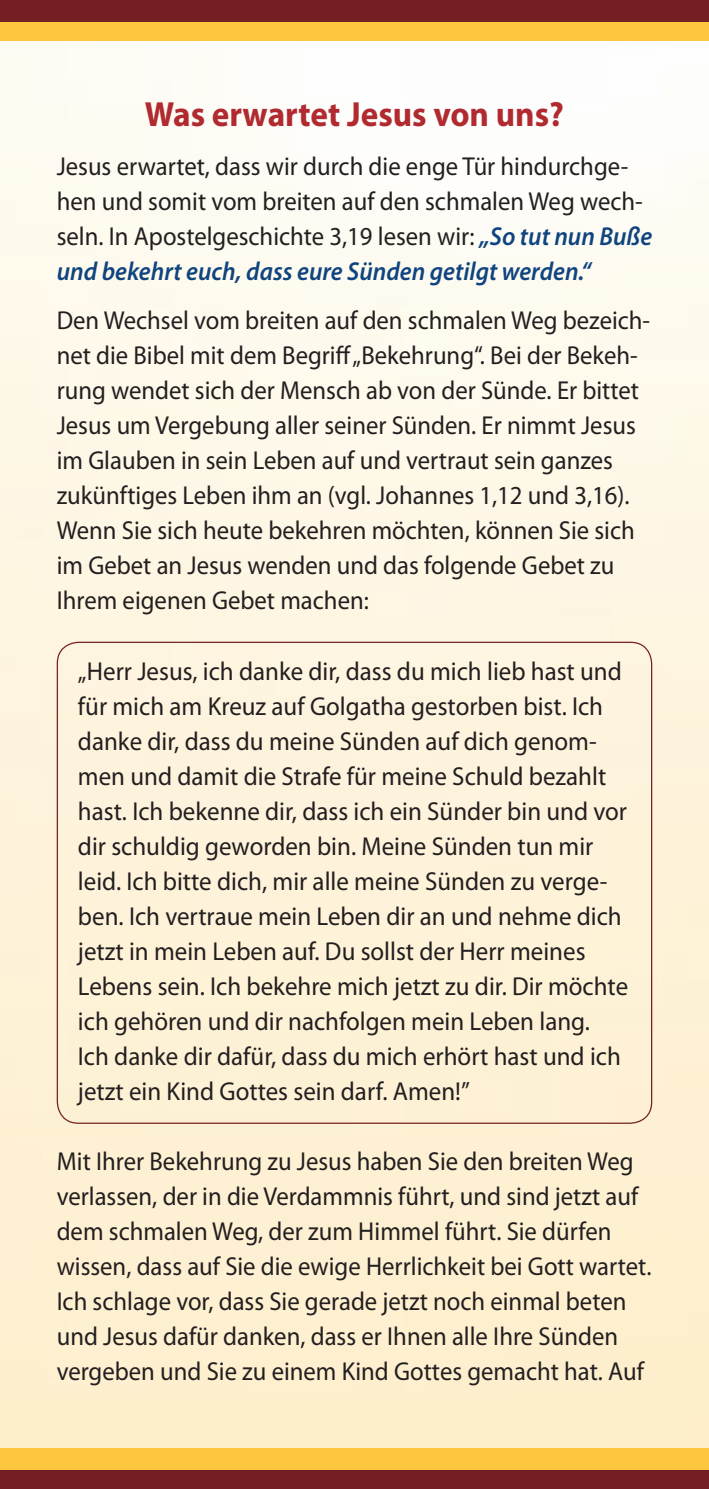
<style>
.page{position:relative;width:709px;height:1489px;background:#fff}
.page>*{position:absolute;margin:0;border:0;box-sizing:border-box;transform-origin:0 0}
.t1{font:700 35px "Myriad Pro";color:#b02a2f;scale:.95 1}
.t2{font:26px/35px "Myriad Pro";color:#231f20;scale:.95 1}
.t3{font:26px/35px "Myriad Pro";color:#231f20;scale:.96 1}
.s1{font-weight:600;font-style:italic;color:#0f447f}
</style>
<div class="page">
<img style="left:0;top:40px;width:708px;height:1408px">
<div style="left:0;top:1448px;width:709px;height:40px;background:#fcc63f"></div>
<img style="left:708px;top:40px;width:1px;height:1408px">
<div style="left:0;top:1469px;width:709px;height:19px;background:#742022"></div>
<div style="left:0;top:0;width:709px;height:40px;background:#fcc63f"></div>
<div style="left:0;top:0;width:709px;height:21px;background:#742022"></div>
<hr style="left:708px;top:1165px;width:1px;height:282px;background:#fff">
<h1 class="t1" style="left:145px;top:91px;width:442px">Was erwartet Jesus von uns?</h1>
<p class="t2" style="left:57px;top:148px;width:628px">Jesus erwartet, dass wir durch die enge Tür hindurchge&shy;hen und somit vom breiten auf den schmalen Weg wech&shy;seln. In Apostelgeschichte 3,19 lesen wir: <span class="s1">„So tut nun Buße und bekehrt euch, dass eure Sünden getilgt werden.“</span></p>
<p class="t2" style="left:57px;top:302px;width:626px">Den Wechsel vom breiten auf den schmalen Weg bezeich&shy;net die Bibel mit dem Begriff „Bekehrung“. Bei der Bekeh&shy;rung wendet sich der Mensch ab von der Sünde. Er bittet Jesus um Vergebung aller seiner Sünden. Er nimmt Jesus im Glauben in sein Leben auf und vertraut sein ganzes zukünftiges Leben ihm an (vgl. Johannes 1,12 und 3,16).<br>Wenn Sie sich heute bekehren möchten, können Sie sich im Gebet an Jesus wenden und das folgende Gebet zu Ihrem eigenen Gebet machen:</p>
<p class="t3" style="left:78px;top:653px;width:574px">„Herr Jesus, ich danke dir, dass du mich lieb hast und für mich am Kreuz auf Golgatha gestorben bist. Ich danke dir, dass du meine Sünden auf dich genom&shy;men und damit die Strafe für meine Schuld bezahlt hast. Ich bekenne dir, dass ich ein Sünder bin und vor dir schuldig geworden bin. Meine Sünden tun mir leid. Ich bitte dich, mir alle meine Sünden zu verge&shy;ben. Ich vertraue mein Leben dir an und nehme dich jetzt in mein Leben auf. Du sollst der Herr meines Lebens sein. Ich bekehre mich jetzt zu dir. Dir möchte ich gehören und dir nachfolgen mein Leben lang.<br>Ich danke dir dafür, dass du mich erhört hast und ich jetzt ein Kind Gottes sein darf. Amen!”</p>
<p class="t2" style="left:57px;top:1143px;width:627px">Mit Ihrer Bekehrung zu Jesus haben Sie den breiten Weg verlassen, der in die Verdammnis führt, und sind jetzt auf dem schmalen Weg, der zum Himmel führt. Sie dürfen wissen, dass auf Sie die ewige Herrlichkeit bei Gott wartet.<br>Ich schlage vor, dass Sie gerade jetzt noch einmal beten und Jesus dafür danken, dass er Ihnen alle Ihre Sünden vergeben und Sie zu einem Kind Gottes gemacht hat. Auf</p>
</div>
